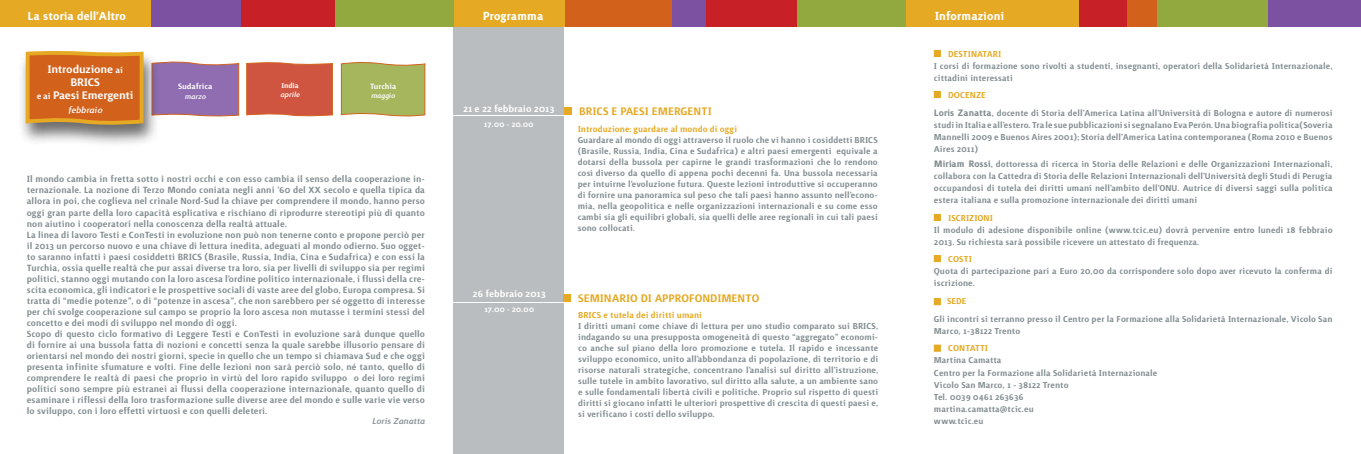
<style>
.page{position:relative;width:1361px;height:454px;background:#fff}
.page>*{position:absolute;margin:0;border:0;box-sizing:border-box;transform-origin:0 0}
.t1{font:700 15px "Surface";color:#fff}
.t2{font:500 14px "Surface";color:#e5a923}
.t3{font:500 14px/13px "Surface";letter-spacing:-.02em;color:#fff;text-align:center;scale:1.04 1}
.t4{font:500 12px "Surface";letter-spacing:-.01em;color:#fff;scale:1.04 1}
.t5{font:500 11.5px/11px "Surface";color:#828d90}
.t6{font:500 11px/11px "Surface";color:#828d90}
.t7{font:500 11px "Surface";color:#e5a923}
.t8{font:11px "Surface Medium Italique";color:#828d90}
.t9{font:11px "Surface Medium Italique";color:#fff;scale:1.04 1}
.t10{font:500 10px "Surface";letter-spacing:-.01em;color:#fff;scale:1.04 1}
.t11{font:500 9.8px "Surface";letter-spacing:-.01em;color:#fff}
.t12{font:9.2px "Surface Medium Italique";color:#fff;scale:1.04 1}
.t13{font:9.1px "Surface Medium Italique";letter-spacing:.005em;color:#fff;scale:1.04 1}
.t14{font:500 9.1px "Surface";letter-spacing:-.01em;color:#fff;scale:1.04 1}
.t15{font:9px "Surface Medium Italique";letter-spacing:.01em;color:#fff}
.s1{color:#e5a923}
.s2{font-weight:700;font-size:12px}
.s3{font-weight:700}
.s4{font-size:11px}
</style>
<div class="page">
<div style="left:453px;top:0;width:111px;height:454px;background:#babdbf"></div>
<div style="left:0;top:0;width:156px;height:26px;background:#e5a923"></div>
<div style="left:905px;top:0;width:184px;height:26px;background:#e5a923"></div>
<div style="left:1127px;top:0;width:39px;height:26px;background:#d2611c"></div>
<div style="left:1079px;top:0;width:48px;height:26px;background:#c72127"></div>
<div style="left:1157px;top:0;width:115px;height:26px;background:#91a93e"></div>
<div style="left:1268px;top:0;width:93px;height:26px;background:#7c51a1"></div>
<div style="left:697px;top:0;width:101px;height:26px;background:#c72127"></div>
<div style="left:666px;top:0;width:40px;height:26px;background:#7c51a1"></div>
<div style="left:561px;top:0;width:110px;height:26px;background:#d2611c"></div>
<div style="left:449px;top:0;width:115px;height:26px;background:#e5a923"></div>
<div style="left:341px;top:0;width:112px;height:26px;background:#91a93e"></div>
<div style="left:239px;top:0;width:100px;height:26px;background:#c72127"></div>
<div style="left:152px;top:0;width:89px;height:26px;background:#7c51a1"></div>
<div style="left:336px;top:0;width:89px;height:26px;background:#91a93e"></div>
<div style="left:564px;top:107px;width:7px;height:8px;background:#e5a923"></div>
<div style="left:564px;top:294px;width:7px;height:7px;background:#e5a923"></div>
<div style="left:797px;top:0;width:109px;height:26px;background:#91a93e"></div>
<svg style="left:246px;top:62px;width:87px;height:55px;background:#d25e47"></svg>
<svg style="left:160px;top:61px;width:79px;height:56px;background:#9875ae"></svg>
<svg style="left:341px;top:62px;width:84px;height:55px;background:#acb563"></svg>
<div style="left:18px;top:49px;width:142px;height:98px;background:#000;opacity:.58"></div>
<svg style="left:24px;top:49px;width:121px;height:80px;background:#d0752f"></svg>
<hr style="left:444px;top:115px;width:126px;height:1px;background:#fff">
<hr style="left:441px;top:302px;width:134px;height:1px;background:#fff">
<div style="left:934px;top:50px;width:7px;height:7px;background:#e5a923;border:1px solid #e5a923"></div>
<div style="left:934px;top:344px;width:7px;height:7px;background:#e5a923;border:1px solid #e5a923"></div>
<div style="left:934px;top:298px;width:7px;height:7px;background:#e5a923;border:1px solid #e5a923"></div>
<div style="left:934px;top:214px;width:7px;height:7px;background:#e5a923;border:1px solid #e5a923"></div>
<div style="left:934px;top:255px;width:7px;height:7px;background:#e5a923;border:1px solid #e5a923"></div>
<div style="left:934px;top:91px;width:7px;height:7px;background:#e5a923;border:1px solid #e5a923"></div>
<h1 class="t1" style="left:27px;top:9px;width:100px">La storia dell’Altro</h1>
<h1 class="t1" style="left:483px;top:9px;width:62px">Programma</h1>
<h1 class="t1" style="left:935px;top:9px;width:71px">Informazioni</h1>
<p class="t7" style="left:948px;top:49px;width:55px">DESTINATARI</p>
<p class="t6" style="left:934px;top:60px;width:400px;line-height:12px">I corsi di formazione sono rivolti a studenti, insegnanti, operatori della Solidarietà Internazionale, cittadini interessati</p>
<p class="t6" style="left:934px;top:87px;width:400px;line-height:17.7px;text-indent:14px"><span class="s1">DOCENZE<br></span><span class="s2">Loris Zanatta</span>, docente di Storia dell’America Latina all’Università di Bologna e autore di numerosi</p>
<p class="t6" style="left:934px;top:119px;width:400px;line-height:12px;text-align:justify">studi in Italia e all’estero. Tra le sue pubblicazioni si segnalano Eva Perón. Una biografia politica(Soveria Mannelli 2009 e Buenos Aires 2001); Storia dell’America Latina contemporanea (Roma 2010 e Buenos Aires 2011)</p>
<p class="t6" style="left:934px;top:158px;width:400px;line-height:12px;text-align:justify"><span class="s2">Miriam Rossi</span>, dottoressa di ricerca in Storia delle Relazioni e delle Organizzazioni Internazionali, collabora con la Cattedra di Storia delle Relazioni Internazionali dell’Università degli Studi di Perugia occupandosi di tutela dei diritti umani nell’ambito dell’ONU. Autrice di diversi saggi sulla politica estera italiana e sulla promozione internazionale dei diritti umani</p>
<p class="t6" style="left:934px;top:212px;width:400px;line-height:12px;text-indent:14px"><span class="s1">ISCRIZIONI<br></span>Il modulo di adesione disponibile online (www.tcic.eu) dovrà pervenire <span class="s3">entro</span> lunedì 18 febbraio<br>2013. Su richiesta sarà possibile ricevere un attestato di frequenza.</p>
<p class="t7" style="left:948px;top:254px;width:25px">COSTI</p>
<p class="t6" style="left:934px;top:265px;width:400px;line-height:12px">Quota di partecipazione pari a Euro 20,00 da corrispondere solo dopo aver ricevuto la conferma di iscrizione.</p>
<p class="t7" style="left:947px;top:296px;width:21px">SEDE</p>
<p class="t6" style="left:934px;top:313px;width:400px;line-height:12px">Gli incontri si terranno presso il Centro per la Formazione alla Solidarietà Internazionale, Vicolo San<br>Marco, 1-38122 Trento</p>
<p class="t7" style="left:948px;top:343px;width:42px">CONTATTI</p>
<p class="t6" style="left:934px;top:354px;width:225px;line-height:12px">Martina Camatta<br>Centro per la Formazione alla Solidarietà Internazionale<br>Vicolo San Marco, 1 - 38122 Trento<br>Tel. 0039 0461 263636<br>martina.camatta@tcic.eu<br>www.tcic.eu</p>
<p class="t3" style="left:37px;top:63px;width:95px">Introduzione <span class="s4">ai<br></span>BRICS<br><span class="s4">e ai</span> Paesi Emergenti</p>
<p class="t9" style="left:68px;top:105px;width:35px">febbraio</p>
<p class="t14" style="left:281px;top:81px;width:18px">India</p>
<p class="t13" style="left:280px;top:90px;width:20px">aprile</p>
<p class="t11" style="left:370px;top:81px;width:28px">Turchia</p>
<p class="t15" style="left:371px;top:91px;width:26px">maggio</p>
<p class="t10" style="left:178px;top:82px;width:35px">Sudafrica</p>
<p class="t12" style="left:185px;top:92px;width:22px">marzo</p>
<p class="t4" style="left:463px;top:103px;width:89px">21 e 22 febbraio 2013</p>
<p class="t10" style="left:484px;top:119px;width:49px">17.00 - 20.00</p>
<p class="t2" style="left:579px;top:105px;width:134px">BRICS E PAESI EMERGENTI</p>
<p class="t7" style="left:578px;top:124px;width:161px">Introduzione: guardare al mondo di oggi</p>
<p class="t6" style="left:578px;top:135px;width:302px;text-align:justify">Guardare al mondo di oggi attraverso il ruolo che vi hanno i cosiddetti BRICS (Brasile, Russia, India, Cina e Sudafrica) e altri paesi emergenti equivale a dotarsi della bussola per capirne le grandi trasformazioni che lo rendono così diverso da quello di appena pochi decenni fa. Una bussola necessaria per intuirne l’evoluzione futura. Queste lezioni introduttive si occuperanno di fornire una panoramica sul peso che tali paesi hanno assunto nell’econo&shy;mia, nella geopolitica e nelle organizzazioni internazionali e su come esso cambi sia gli equilibri globali, sia quelli delle aree regionali in cui tali paesi sono collocati.</p>
<p class="t5" style="left:27px;top:174px;width:400px">Il mondo cambia in fretta sotto i nostri occhi e con esso cambia il senso della cooperazione in&shy;ternazionale. La nozione di Terzo Mondo coniata negli anni ’60 del XX secolo e quella tipica da allora in poi, che coglieva nel crinale Nord-Sud la chiave per comprendere il mondo, hanno perso oggi gran parte della loro capacità esplicativa e rischiano di riprodurre stereotipi più di quanto non aiutino i cooperatori nella conoscenza della realtà attuale.<br>La linea di lavoro Testi e ConTesti in evoluzione non può non tenerne conto e propone perciò per il 2013 un percorso nuovo e una chiave di lettura inedita, adeguati al mondo odierno. Suo ogget&shy;to saranno infatti i paesi cosiddetti BRICS (Brasile, Russia, India, Cina e Sudafrica) e con essi la Turchia, ossia quelle realtà che pur assai diverse tra loro, sia per livelli di sviluppo sia per regimi politici, stanno oggi mutando con la loro ascesa l’ordine politico internazionale, i flussi della cre&shy;scita economica, gli indicatori e le prospettive sociali di vaste aree del globo, Europa compresa. Si tratta di “medie potenze”, o di “potenze in ascesa”, che non sarebbero per sé oggetto di interesse per chi svolge cooperazione sul campo se proprio la loro ascesa non mutasse i termini stessi del concetto e dei modi di sviluppo nel mondo di oggi.<br>Scopo di questo ciclo formativo di Leggere Testi e ConTesti in evoluzione sarà dunque quello di fornire ai una bussola fatta di nozioni e concetti senza la quale sarebbe illusorio pensare di orientarsi nel mondo dei nostri giorni, specie in quello che un tempo si chiamava Sud e che oggi presenta infinite sfumature e volti. Fine delle lezioni non sarà perciò solo, né tanto, quello di comprendere le realtà di paesi che proprio in virtù del loro rapido sviluppo o dei loro regimi politici sono sempre più estranei ai flussi della cooperazione internazionale, quanto quello di esaminare i riflessi della loro trasformazione sulle diverse aree del mondo e sulle varie vie verso lo sviluppo, con i loro effetti virtuosi e con quelli deleteri.</p>
<p class="t8" style="left:372px;top:416px;width:55px">Loris Zanatta</p>
<p class="t4" style="left:473px;top:288px;width:72px">26 febbraio 2013</p>
<p class="t10" style="left:484px;top:304px;width:49px">17.00 - 20.00</p>
<p class="t2" style="left:578px;top:291px;width:183px">SEMINARIO DI APPROFONDIMENTO</p>
<p class="t7" style="left:578px;top:310px;width:126px">BRICS e tutela dei diritti umani</p>
<p class="t6" style="left:578px;top:321px;width:302px;text-align:justify">I diritti umani come chiave di lettura per uno studio comparato sui BRICS, indagando su una presupposta omogeneità di questo “aggregato” economi&shy;co anche sul piano della loro promozione e tutela. Il rapido e incessante sviluppo economico, unito all’abbondanza di popolazione, di territorio e di risorse naturali strategiche, concentrano l’analisi sul diritto all’istruzione, sulle tutele in ambito lavorativo, sul diritto alla salute, a un ambiente sano e sulle fondamentali libertà civili e politiche. Proprio sul rispetto di questi diritti si giocano infatti le ulteriori prospettive di crescita di questi paesi e, si verificano i costi dello sviluppo.</p>
</div>
